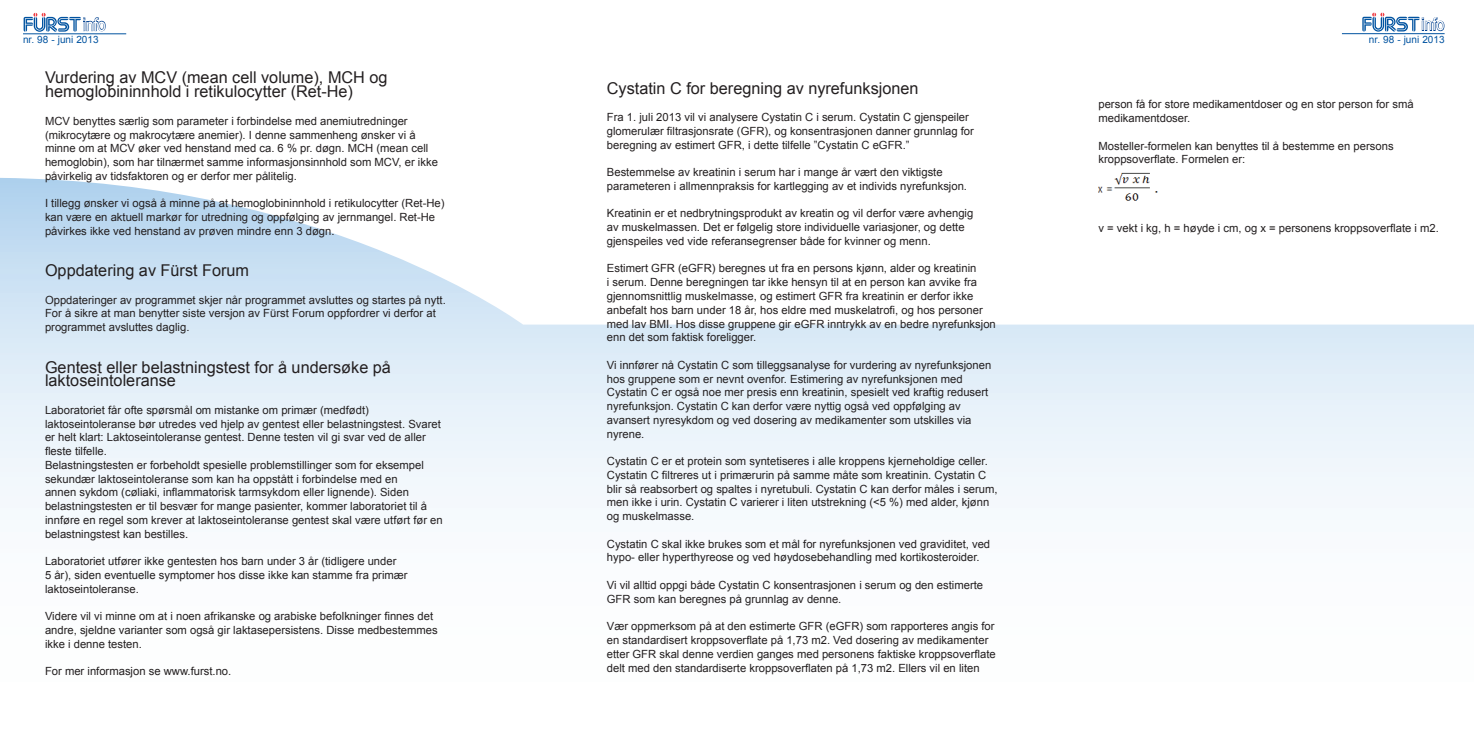
<style>
.page{position:relative;width:1474px;height:745px;background:#fff}
.page>*{position:absolute;margin:0;border:0;box-sizing:border-box;transform-origin:0 0}
.t1{font:17.5px "Arial Narrow";color:#fff}
.t2{font:16.25px/13.8px "Arial";color:#231f20}
.t3{font:11.25px/13.8px "Arial";color:#231f20}
.t4{font:10px "Arial";color:#0153a0}
</style>
<div class="page">
<svg style="left:0;top:178px;width:1474px;height:330px"></svg>
<hr style="left:1342px;top:33px;width:102px;height:1px;background:#0153a0">
<svg style="left:1362px;top:13px;width:82px;height:19px"></svg>
<hr style="left:23px;top:33px;width:103px;height:1px;background:#0153a0">
<svg style="left:24px;top:13px;width:82px;height:19px"></svg>
<img style="left:1098px;top:172px;width:62px;height:33px">
<h1 class="t1" style="left:83px;top:12px;width:25px">info</h1>
<h1 class="t1" style="left:1421px;top:11px;width:25px">info</h1>
<p class="t4" style="left:23px;top:33px;width:77px">nr. 98 - juni 2013</p>
<p class="t4" style="left:1369px;top:33px;width:77px">nr. 98 - juni 2013</p>
<h2 class="t2" style="left:45px;top:71px;width:344px">Vurdering av MCV (mean cell volume), MCH og hemoglobininnhold i retikulocytter (Ret-He)</h2>
<p class="t3" style="left:45px;top:114px;width:394px">MCV benyttes særlig som parameter i forbindelse med anemiutredninger (mikrocytære og makrocytære anemier). I denne sammenheng ønsker vi å minne om at MCV øker ved henstand med ca. 6 % pr. døgn. MCH (mean cell hemoglobin), som har tilnærmet samme informasjonsinnhold som MCV, er ikke påvirkelig av tidsfaktoren og er derfor mer pålitelig.</p>
<p class="t3" style="left:45px;top:196px;width:401px">I tillegg ønsker vi også å minne på at hemoglobininnhold i retikulocytter (Ret-He) kan være en aktuell markør for utredning og oppfølging av jernmangel. Ret-He påvirkes ikke ved henstand av prøven mindre enn 3 døgn.</p>
<h2 class="t2" style="left:45px;top:263px;width:206px">Oppdatering av Fürst Forum</h2>
<p class="t3" style="left:45px;top:293px;width:402px">Oppdateringer av programmet skjer når programmet avsluttes og startes på nytt.<br>For å sikre at man benytter siste versjon av Fürst Forum oppfordrer vi derfor at programmet avsluttes daglig.</p>
<h2 class="t2" style="left:45px;top:360px;width:347px">Gentest eller belastningstest for å undersøke på laktoseintoleranse</h2>
<p class="t3" style="left:45px;top:403px;width:399px">Laboratoriet får ofte spørsmål om mistanke om primær (medfødt) laktoseintoleranse bør utredes ved hjelp av gentest eller belastningstest. Svaret er helt klart: Laktoseintoleranse gentest. Denne testen vil gi svar ved de aller fleste tilfelle.<br>Belastningstesten er forbeholdt spesielle problemstillinger som for eksempel sekundær laktoseintoleranse som kan ha oppstått i forbindelse med en<br>annen sykdom (cøliaki, inflammatorisk tarmsykdom eller lignende). Siden belastningstesten er til besvær for mange pasienter, kommer laboratoriet til å innføre en regel som krever at laktoseintoleranse gentest skal være utført før en belastningstest kan bestilles.</p>
<p class="t3" style="left:45px;top:554px;width:364px">Laboratoriet utfører ikke gentesten hos barn under 3 år (tidligere under<br>5 år), siden eventuelle symptomer hos disse ikke kan stamme fra primær laktoseintoleranse.</p>
<p class="t3" style="left:45px;top:609px;width:394px">Videre vil vi minne om at i noen afrikanske og arabiske befolkninger finnes det andre, sjeldne varianter som også gir laktasepersistens. Disse medbestemmes ikke i denne testen.</p>
<p class="t3" style="left:45px;top:664px;width:188px">For mer informasjon se www.furst.no.</p>
<h2 class="t2" style="left:607px;top:81px;width:313px">Cystatin C for beregning av nyrefunksjonen</h2>
<p class="t3" style="left:607px;top:110px;width:369px">Fra 1. juli 2013 vil vi analysere Cystatin C i serum. Cystatin C gjenspeiler glomerulær filtrasjonsrate (GFR), og konsentrasjonen danner grunnlag for beregning av estimert GFR, i dette tilfelle ”Cystatin C eGFR.”</p>
<p class="t3" style="left:607px;top:165px;width:362px">Bestemmelse av kreatinin i serum har i mange år vært den viktigste parameteren i allmennpraksis for kartlegging av et individs nyrefunksjon.</p>
<p class="t3" style="left:607px;top:206px;width:368px">Kreatinin er et nedbrytningsprodukt av kreatin og vil derfor være avhengig av muskelmassen. Det er følgelig store individuelle variasjoner, og dette gjenspeiles ved vide referansegrenser både for kvinner og menn.</p>
<p class="t3" style="left:607px;top:261px;width:390px">Estimert GFR (eGFR) beregnes ut fra en persons kjønn, alder og kreatinin<br>i serum. Denne beregningen tar ikke hensyn til at en person kan avvike fra gjennomsnittlig muskelmasse, og estimert GFR fra kreatinin er derfor ikke anbefalt hos barn under 18 år, hos eldre med muskelatrofi, og hos personer med lav BMI. Hos disse gruppene gir eGFR inntrykk av en bedre nyrefunksjon enn det som faktisk foreligger.</p>
<p class="t3" style="left:607px;top:358px;width:386px">Vi innfører nå Cystatin C som tilleggsanalyse for vurdering av nyrefunksjonen hos gruppene som er nevnt ovenfor. Estimering av nyrefunksjonen med Cystatin C er også noe mer presis enn kreatinin, spesielt ved kraftig redusert nyrefunksjon. Cystatin C kan derfor være nyttig også ved oppfølging av avansert nyresykdom og ved dosering av medikamenter som utskilles via nyrene.</p>
<p class="t3" style="left:607px;top:454px;width:392px">Cystatin C er et protein som syntetiseres i alle kroppens kjerneholdige celler.<br>Cystatin C filtreres ut i primærurin på samme måte som kreatinin. Cystatin C blir så reabsorbert og spaltes i nyretubuli. Cystatin C kan derfor måles i serum, men ikke i urin. Cystatin C varierer i liten utstrekning (&lt;5 %) med alder, kjønn og muskelmasse.</p>
<p class="t3" style="left:607px;top:536px;width:385px">Cystatin C skal ikke brukes som et mål for nyrefunksjonen ved graviditet, ved hypo- eller hyperthyreose og ved høydosebehandling med kortikosteroider.</p>
<p class="t3" style="left:607px;top:578px;width:378px">Vi vil alltid oppgi både Cystatin C konsentrasjonen i serum og den estimerte<br>GFR som kan beregnes på grunnlag av denne.</p>
<p class="t3" style="left:607px;top:619px;width:390px">Vær oppmerksom på at den estimerte GFR (eGFR) som rapporteres angis for en standardisert kroppsoverflate på 1,73 m2. Ved dosering av medikamenter etter GFR skal denne verdien ganges med personens faktiske kroppsoverflate delt med den standardiserte kroppsoverflaten på 1,73 m2. Ellers vil en liten</p>
<p class="t3" style="left:1098px;top:97px;width:317px">person få for store medikamentdoser og en stor person for små medikamentdoser.</p>
<p class="t3" style="left:1098px;top:139px;width:297px">Mosteller-formelen kan benyttes til å bestemme en persons kroppsoverflate. Formelen er:</p>
<p class="t3" style="left:1098px;top:221px;width:342px">v = vekt i kg, h = høyde i cm, og x = personens kroppsoverflate i m2.</p>
</div>
